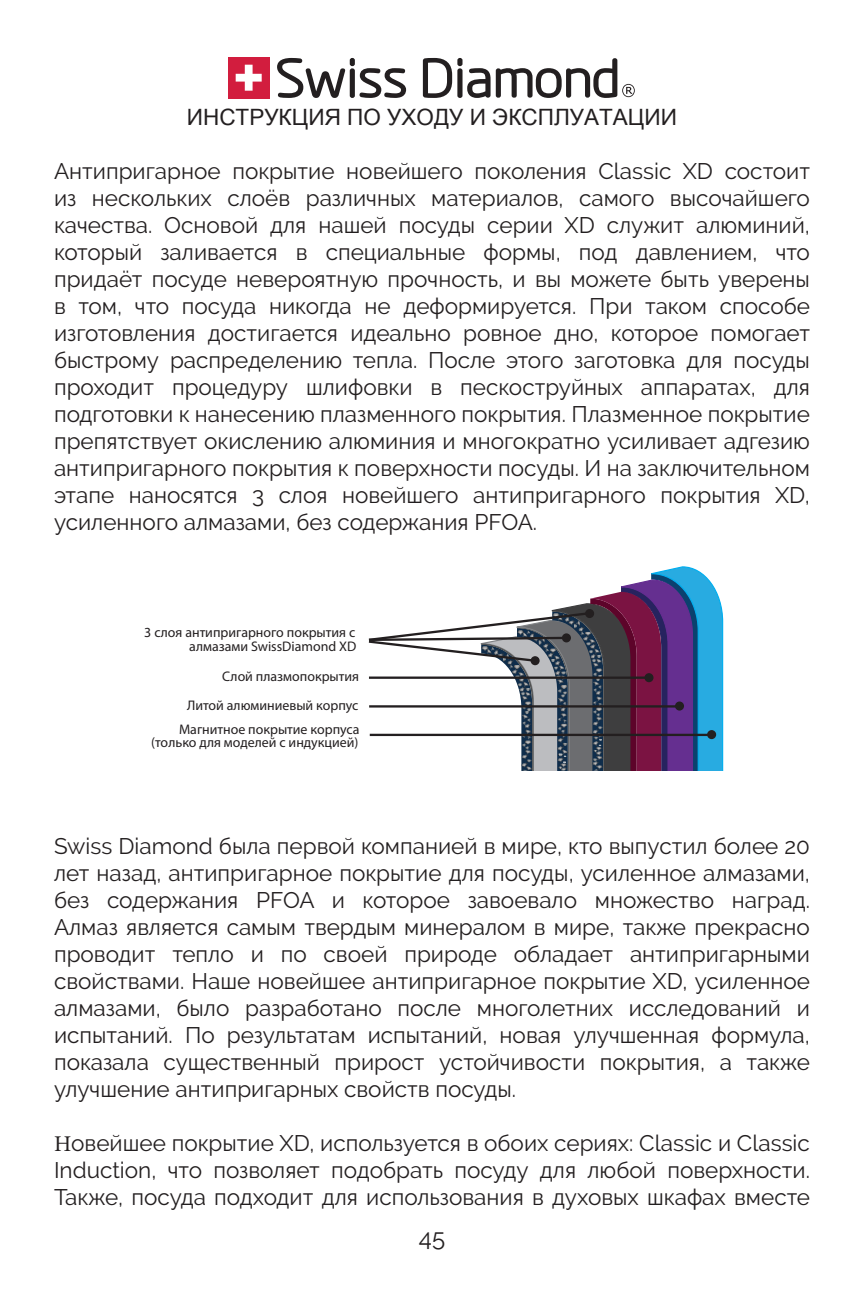
<style>
.page{position:relative;width:864px;height:1296px;background:#fff}
.page>*{position:absolute;margin:0;border:0;box-sizing:border-box;transform-origin:0 0}
.t1{font:24px "Raleway";color:#231f20}
.t2{font:22.5px/27px "Raleway";color:#231f20;text-align:justify}
.t3{font:22.5px "Arial Unicode MS";color:#231f20}
.t4{font:13.8px/14.4px "Myriad Pro";color:#231f20;text-align:right}
.s1{font-family:"Minion Pro"}
</style>
<div class="page">
<svg style="left:368px;top:566px;width:356px;height:205px"></svg>
<hr style="left:369px;top:705px;width:311px;height:3px;background:#231f20">
<div style="left:675px;top:702px;width:9px;height:9px;background:#231f20;border-radius:50%"></div>
<hr style="left:370px;top:734px;width:342px;height:2px;background:#231f20">
<svg style="left:277px;top:58px;width:358px;height:40px"></svg>
<div style="left:228px;top:57px;width:41px;height:41px;background:#d21d3e"></div>
<svg style="left:236px;top:65px;width:26px;height:26px"></svg>
<p class="t3" style="left:187px;top:101px;width:492px">ИНСТРУКЦИЯ ПО УХОДУ И ЭКСПЛУАТАЦИИ</p>
<p class="t2" style="left:54px;top:158px;width:758px">Антипригарное покрытие новейшего поколения Classic XD состоит из нескольких слоёв различных материалов, самого высочайшего качества. Основой для нашей посуды серии XD служит алюминий, который заливается в специальные формы, под давлением, что придаёт посуде невероятную прочность, и вы можете быть уверены в том, что посуда никогда не деформируется. При таком способе изготовления достигается идеально ровное дно, которое помогает быстрому распределению тепла. После этого заготовка для посуды проходит процедуру шлифовки в пескоструйных аппаратах, для подготовки к нанесению плазменного покрытия. Плазменное покрытие препятствует окислению алюминия и многократно усиливает адгезию антипригарного покрытия к поверхности посуды. И на заключительном этапе наносятся 3 слоя новейшего антипригарного покрытия XD, усиленного алмазами, без содержания PFOA.</p>
<p class="t4" style="left:144px;top:625px;width:214px">3 слоя антипригарного покрытия с алмазами SwissDiamond XD</p>
<p class="t4" style="left:187px;top:661px;width:173px;line-height:29.1px">Слой плазмопокрытия<br>Литой алюминиевый корпус</p>
<p class="t4" style="left:151px;top:722px;width:210px;line-height:13.5px">Магнитное покрытие корпуса (только для моделей с индукцией)</p>
<p class="t2" style="left:54px;top:833px;width:758px">Swiss Diamond была первой компанией в мире, кто выпустил более 20 лет назад, антипригарное покрытие для посуды, усиленное алмазами, без содержания PFOA и которое завоевало множество наград.<br>Алмаз является самым твердым минералом в мире, также прекрасно проводит тепло и по своей природе обладает антипригарными свойствами. Наше новейшее антипригарное покрытие XD, усиленное алмазами, было разработано после многолетних исследований и испытаний. По результатам испытаний, новая улучшенная формула, показала существенный прирост устойчивости покрытия, а также улучшение антипригарных свойств посуды.</p>
<p class="t2" style="left:54px;top:1130px;width:758px"><span class="s1">Н</span>овейшее покрытие XD, используется в обоих сериях: Classic и Classic Induction, что позволяет подобрать посуду для любой поверхности.<br>Также, посуда подходит для использования в духовых шкафах вместе</p>
<p class="t1" style="left:419px;top:1224px;width:28px">45</p>
</div>
